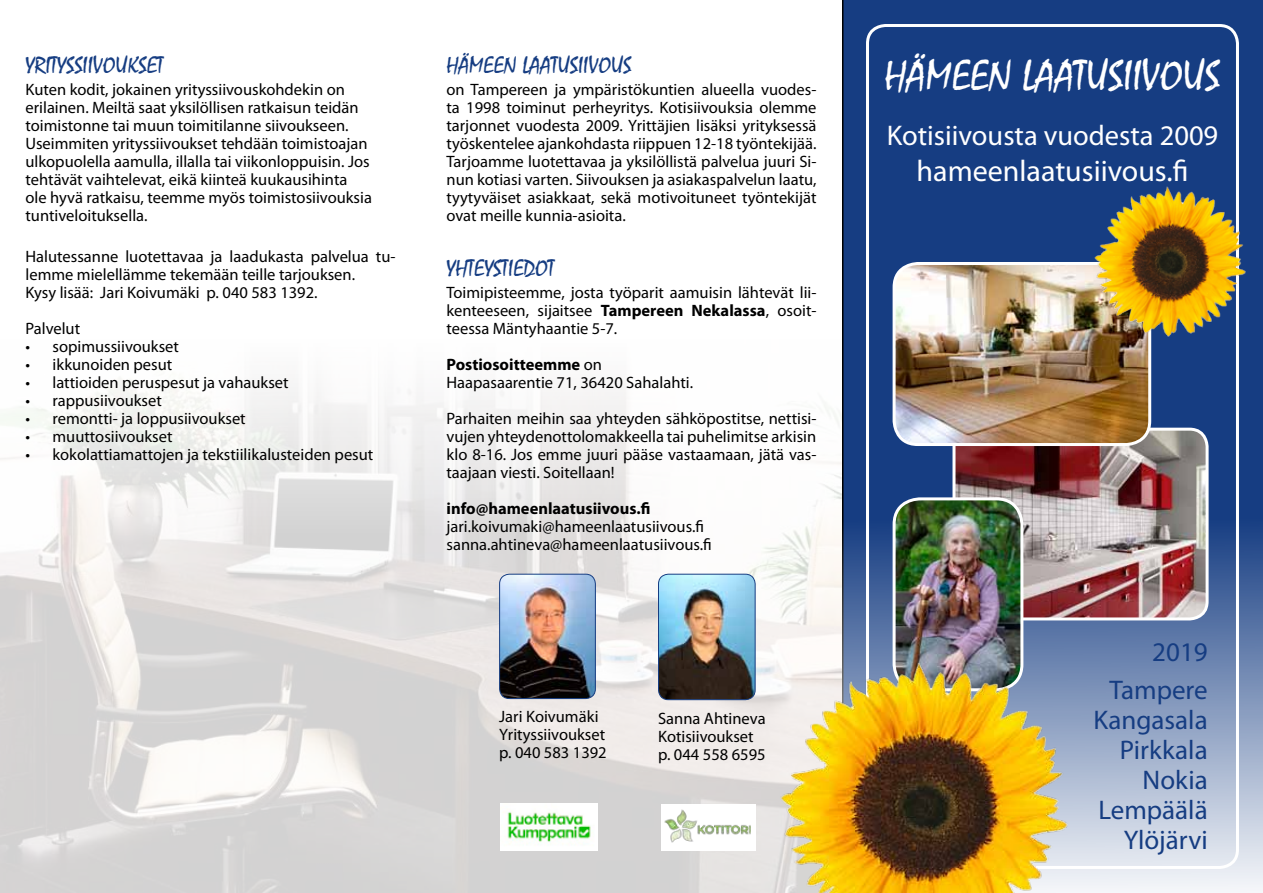
<style>
.page{position:relative;width:1263px;height:893px;background:#fff}
.page>*{position:absolute;margin:0;border:0;box-sizing:border-box;transform-origin:0 0}
.t1{font:43.5px "Mistral";color:#fff}
.t2{font:30px "Myriad Pro";color:#fff}
.t3{font:28.5px "Myriad Pro";color:#fff}
.t4{font:27px/30px "Myriad Pro";color:#163d82;text-align:right}
.t5{font:24px "Mistral";color:#163d82}
.t6{font:16.5px/18px "Myriad Pro";color:#000}
.t7{font:700 16.5px "Myriad Pro";color:#000}
.s1{font-weight:700}
</style>
<div class="page">
<img style="left:0;top:383px;width:842px;height:510px">
<svg style="left:842px;top:0;width:421px;height:892px;background:#3b5b95"></svg>
<div style="left:866px;top:24px;width:373px;height:845px;border:3px solid #fff;border-radius:18px"></div>
<img style="left:956px;top:429px;width:251px;height:190px">
<div style="left:952px;top:428px;width:256px;height:192px;border:3px solid #fff;border-radius:18px"></div>
<img style="left:894px;top:263px;width:256px;height:181px">
<div style="left:892px;top:262px;width:259px;height:184px;border:3px solid #fff;border-radius:24px"></div>
<img style="left:1080px;top:176px;width:167px;height:172px">
<img style="left:894px;top:499px;width:128px;height:144px">
<div style="left:892px;top:497px;width:131px;height:194px;border:3px solid #fff;border-radius:26px"></div>
<img style="left:779px;top:643px;width:318px;height:250px">
<img style="left:500px;top:574px;width:95px;height:125px">
<div style="left:499px;top:574px;width:97px;height:125px;border:1px solid #163d82;border-radius:10px"></div>
<img style="left:658px;top:574px;width:97px;height:126px">
<div style="left:658px;top:574px;width:97px;height:126px;border:1px solid #163d82;border-radius:10px"></div>
<img style="left:500px;top:804px;width:97px;height:46px">
<div style="left:661px;top:804px;width:94px;height:46px;background:#fff"></div>
<img style="left:665px;top:809px;width:86px;height:33px">
<h3 class="t5" style="left:26px;top:51px;width:140px">YRITYSSIIVOUKSET</h3>
<p class="t6" style="left:26px;top:81px;width:348px">Kuten kodit, jokainen yrityssiivouskohdekin on erilainen. Meiltä saat yksilöllisen ratkaisun teidän toimistonne tai muun toimitilanne siivoukseen.<br>Useimmiten yrityssiivoukset tehdään toimistoajan ulkopuolella aamulla, illalla tai viikonloppuisin. Jos tehtävät vaihtelevat, eikä kiinteä kuukausihinta ole hyvä ratkaisu, teemme myös toimistosiivouksia tuntiveloituksella.</p>
<p class="t6" style="left:26px;top:247px;width:371px">Halutessanne luotettavaa ja laadukasta palvelua tu&shy;lemme mielellämme tekemään teille tarjouksen.<br>Kysy lisää: Jari Koivumäki p. 040 583 1392.</p>
<p class="t6" style="left:26px;top:319px;width:56px">Palvelut</p>
<p class="t6" style="left:26px;top:337px;width:155px">• sopimussiivoukset</p>
<p class="t6" style="left:26px;top:355px;width:148px">• ikkunoiden pesut</p>
<p class="t6" style="left:26px;top:373px;width:265px">• lattioiden peruspesut ja vahaukset</p>
<p class="t6" style="left:26px;top:391px;width:138px">• rappusiivoukset</p>
<p class="t6" style="left:26px;top:409px;width:222px">• remontti- ja loppusiivoukset</p>
<p class="t6" style="left:26px;top:427px;width:148px">• muuttosiivoukset</p>
<p class="t6" style="left:26px;top:445px;width:349px">• kokolattiamattojen ja tekstiilikalusteiden pesut</p>
<h3 class="t5" style="left:446px;top:51px;width:187px">HÄMEEN LAATUSIIVOUS</h3>
<p class="t6" style="left:446px;top:81px;width:371px;text-align:justify">on Tampereen ja ympäristökuntien alueella vuodes&shy;ta 1998 toiminut perheyritys. Kotisiivouksia olemme tarjonnet vuodesta 2009. Yrittäjien lisäksi yrityksessä työskentelee ajankohdasta riippuen 12-18 työntekijää.<br>Tarjoamme luotettavaa ja yksilöllistä palvelua juuri Si&shy;nun kotiasi varten. Siivouksen ja asiakaspalvelun laatu, tyytyväiset asiakkaat, sekä motivoituneet työntekijät ovat meille kunnia-asioita.</p>
<h3 class="t5" style="left:446px;top:254px;width:109px">YHTEYSTIEDOT</h3>
<p class="t6" style="left:446px;top:283px;width:371px;text-align:justify">Toimipisteemme, josta työparit aamuisin lähtevät lii&shy;kenteeseen, sijaitsee <span class="s1">Tampereen Nekalassa</span>, osoit&shy;teessa Mäntyhaantie 5-7.</p>
<p class="t6" style="left:446px;top:355px;width:248px"><span class="s1">Postiosoitteemme</span> on<br>Haapasaarentie 71, 36420 Sahalahti.</p>
<p class="t6" style="left:446px;top:409px;width:371px;text-align:justify">Parhaiten meihin saa yhteyden sähköpostitse, nettisi&shy;vujen yhteydenottolomakkeella tai puhelimitse arkisin klo 8-16. Jos emme juuri pääse vastaamaan, jätä vas&shy;taajaan viesti. Soitellaan!</p>
<p class="t7" style="left:446px;top:498px;width:205px">info@hameenlaatusiivous.fi</p>
<p class="t6" style="left:446px;top:517px;width:267px">jari.koivumaki@hameenlaatusiivous.fi sanna.ahtineva@hameenlaatusiivous.fi</p>
<p class="t6" style="left:499px;top:708px;width:109px">Jari Koivumäki<br>Yrityssiivoukset p. 040 583 1392</p>
<p class="t6" style="left:658px;top:709px;width:109px">Sanna Ahtineva<br>Kotisiivoukset p. 044 558 6595</p>
<h1 class="t1" style="left:884px;top:50px;width:337px">HÄMEEN LAATUSIIVOUS</h1>
<h3 class="t3" style="left:887px;top:118px;width:333px">Kotisiivousta vuodesta 2009</h3>
<h2 class="t2" style="left:917px;top:152px;width:273px">hameenlaatusiivous.fi</h2>
<h3 class="t4" style="left:1152px;top:637px;width:57px">2019</h3>
<h3 class="t4" style="left:1093px;top:674px;width:116px">Tampere<br>Kangasala<br>Pirkkala<br>Nokia<br>Lempäälä<br>Ylöjärvi</h3>
</div>
